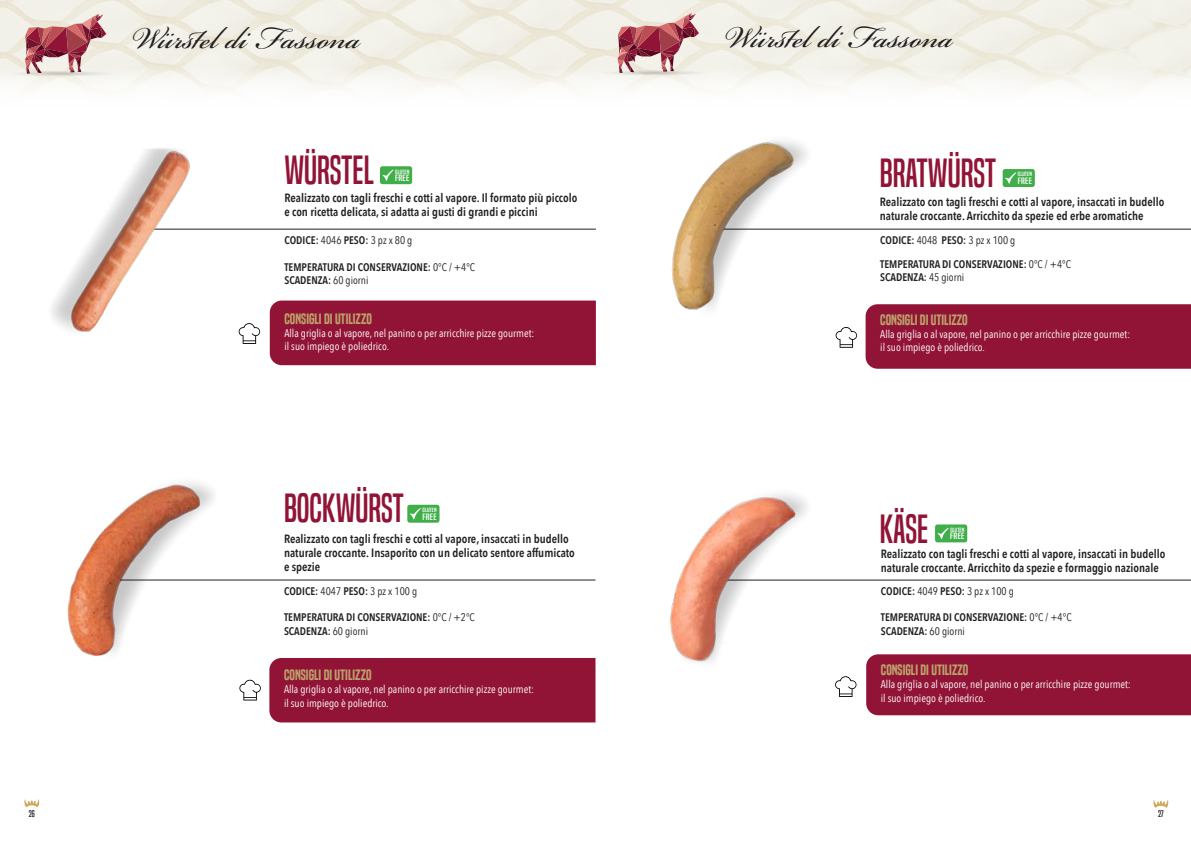
<style>
.page{position:relative;width:1191px;height:842px;background:#fff}
.page>*{position:absolute;margin:0;border:0;box-sizing:border-box;transform-origin:0 0}
.t1{font:48px "Bickham Script Pro";color:#231f20}
.t2{font:38px "Built Titling Rg";color:#911436}
.t3{font:14px "Built Titling Sb";color:#bba16a}
.t4{font:600 12px "Avenir Next Condensed";color:#231f20}
.t5{font:11px "Avenir Next Condensed";color:#fff}
.t6{font:600 11px "Avenir Next Condensed";color:#231f20}
.t7{font:9px "Built Titling Rg";color:#231f20}
.t8{font:8.6px "Built Titling Rg";letter-spacing:.02em;color:#fff;scale:1.31 1}
.t9{font:5.7px "Built Titling Rg";color:#fff;scale:1.31 1}
.s1{font-weight:400}
</style>
<div class="page">
<img style="left:67px;top:482px;width:156px;height:174px">
<div style="left:269px;top:658px;width:326px;height:64px;background:#911436"></div>
<hr style="left:120px;top:580px;width:475px;height:1px;background:#231f20">
<svg style="left:239px;top:680px;width:22px;height:20px"></svg>
<div style="left:270px;top:301px;width:326px;height:64px;background:#911436"></div>
<hr style="left:147px;top:229px;width:449px;height:1px;background:#231f20">
<svg style="left:239px;top:323px;width:21px;height:21px"></svg>
<svg style="left:0;top:14px;width:120px;height:63px;background:#d4b2b1"></svg>
<svg style="left:24px;top:799px;width:16px;height:9px"></svg>
<img style="left:51px;top:148px;width:174px;height:184px">
<div style="left:865px;top:304px;width:326px;height:65px;background:#911436"></div>
<svg style="left:835px;top:327px;width:22px;height:21px"></svg>
<hr style="left:717px;top:229px;width:474px;height:1px;background:#231f20">
<div style="left:866px;top:654px;width:325px;height:61px;background:#911436"></div>
<svg style="left:835px;top:676px;width:21px;height:21px"></svg>
<hr style="left:722px;top:580px;width:469px;height:1px;background:#231f20">
<svg style="left:1153px;top:800px;width:15px;height:8px"></svg>
<img style="left:671px;top:140px;width:152px;height:170px">
<img style="left:670px;top:493px;width:153px;height:170px">
<svg style="left:589px;top:13px;width:123px;height:63px;background:#d5b4b3"></svg>
<div style="left:380px;top:166px;width:32px;height:18px;background:#40ae49;border-radius:2px"></div>
<svg style="left:382px;top:170px;width:12px;height:11px"></svg>
<div style="left:407px;top:505px;width:32px;height:18px;background:#40ae49;border-radius:2px"></div>
<svg style="left:410px;top:508px;width:11px;height:12px"></svg>
<div style="left:1002px;top:169px;width:32px;height:18px;background:#40ae49;border-radius:2px"></div>
<svg style="left:1005px;top:172px;width:11px;height:12px"></svg>
<div style="left:935px;top:524px;width:32px;height:18px;background:#40ae49;border-radius:2px"></div>
<svg style="left:937px;top:528px;width:12px;height:11px"></svg>
<p class="t7" style="left:29px;top:808px;width:8px">26</p>
<p class="t1" style="left:130px;top:3px;width:231px">Würstel di Fassona</p>
<p class="t2" style="left:284px;top:147px;width:91px">WÜRSTEL</p>
<p class="t9" style="left:395px;top:168px;width:12px">GLUTEN</p>
<p class="t8" style="left:395px;top:173px;width:12px">FREE</p>
<p class="t4" style="left:284px;top:188px;width:294px">Realizzato con tagli freschi e cotti al vapore. Il formato più piccolo</p>
<p class="t4" style="left:284px;top:202px;width:255px">e con ricetta delicata, si adatta ai gusti di grandi e piccini</p>
<p class="t6" style="left:284px;top:231px;width:129px">CODICE: <span class="s1">4046</span> PESO: <span class="s1">3 pz x 80 g</span></p>
<p class="t6" style="left:284px;top:257px;width:192px">TEMPERATURA DI CONSERVAZIONE: <span class="s1">0°C / +4°C</span></p>
<p class="t6" style="left:284px;top:270px;width:86px">SCADENZA: <span class="s1">60 giorni</span></p>
<p class="t3" style="left:284px;top:310px;width:89px">CONSIGLI DI UTILIZZO</p>
<p class="t5" style="left:284px;top:326px;width:251px">Alla griglia o al vapore, nel panino o per arricchire pizze gourmet:</p>
<p class="t5" style="left:284px;top:339px;width:106px">il suo impiego è poliedrico.</p>
<p class="t2" style="left:284px;top:486px;width:121px">BOCKWÜRST</p>
<p class="t9" style="left:422px;top:507px;width:12px">GLUTEN</p>
<p class="t8" style="left:422px;top:511px;width:12px">FREE</p>
<p class="t4" style="left:284px;top:528px;width:286px">Realizzato con tagli freschi e cotti al vapore, insaccati in budello</p>
<p class="t4" style="left:284px;top:542px;width:292px">naturale croccante. Insaporito con un delicato sentore affumicato</p>
<p class="t4" style="left:284px;top:556px;width:38px">e spezie</p>
<p class="t6" style="left:284px;top:582px;width:135px">CODICE: <span class="s1">4047</span> PESO: <span class="s1">3 pz x 100 g</span></p>
<p class="t6" style="left:284px;top:608px;width:192px">TEMPERATURA DI CONSERVAZIONE: <span class="s1">0°C / +2°C</span></p>
<p class="t6" style="left:284px;top:621px;width:86px">SCADENZA: <span class="s1">60 giorni</span></p>
<p class="t3" style="left:284px;top:667px;width:89px">CONSIGLI DI UTILIZZO</p>
<p class="t5" style="left:284px;top:683px;width:251px">Alla griglia o al vapore, nel panino o per arricchire pizze gourmet:</p>
<p class="t5" style="left:284px;top:696px;width:106px">il suo impiego è poliedrico.</p>
<p class="t1" style="left:723px;top:2px;width:231px">Würstel di Fassona</p>
<p class="t2" style="left:879px;top:150px;width:118px">BRATWÜRST</p>
<p class="t9" style="left:1018px;top:171px;width:12px">GLUTEN</p>
<p class="t8" style="left:1017px;top:176px;width:12px">FREE</p>
<p class="t4" style="left:879px;top:191px;width:286px">Realizzato con tagli freschi e cotti al vapore, insaccati in budello</p>
<p class="t4" style="left:879px;top:205px;width:265px">naturale croccante. Arricchito da spezie ed erbe aromatiche</p>
<p class="t6" style="left:880px;top:231px;width:137px">CODICE: <span class="s1">4048</span> PESO: <span class="s1">3 pz x 100 g</span></p>
<p class="t6" style="left:880px;top:255px;width:192px">TEMPERATURA DI CONSERVAZIONE: <span class="s1">0°C / +4°C</span></p>
<p class="t6" style="left:880px;top:268px;width:86px">SCADENZA: <span class="s1">45 giorni</span></p>
<p class="t3" style="left:880px;top:312px;width:89px">CONSIGLI DI UTILIZZO</p>
<p class="t5" style="left:880px;top:328px;width:251px">Alla griglia o al vapore, nel panino o per arricchire pizze gourmet:</p>
<p class="t5" style="left:880px;top:341px;width:106px">il suo impiego è poliedrico.</p>
<p class="t2" style="left:879px;top:506px;width:50px">KÄSE</p>
<p class="t4" style="left:881px;top:543px;width:286px">Realizzato con tagli freschi e cotti al vapore, insaccati in budello</p>
<p class="t4" style="left:881px;top:557px;width:279px">naturale croccante. Arricchito da spezie e formaggio nazionale</p>
<p class="t6" style="left:881px;top:582px;width:135px">CODICE: <span class="s1">4049</span> PESO: <span class="s1">3 pz x 100 g</span></p>
<p class="t6" style="left:881px;top:608px;width:192px">TEMPERATURA DI CONSERVAZIONE: <span class="s1">0°C / +4°C</span></p>
<p class="t6" style="left:881px;top:621px;width:86px">SCADENZA: <span class="s1">60 giorni</span></p>
<p class="t3" style="left:881px;top:662px;width:89px">CONSIGLI DI UTILIZZO</p>
<p class="t5" style="left:881px;top:678px;width:251px">Alla griglia o al vapore, nel panino o per arricchire pizze gourmet:</p>
<p class="t5" style="left:881px;top:691px;width:106px">il suo impiego è poliedrico.</p>
<p class="t9" style="left:950px;top:526px;width:12px">GLUTEN</p>
<p class="t8" style="left:950px;top:531px;width:12px">FREE</p>
<p class="t7" style="left:1158px;top:808px;width:7px">27</p>
</div>
